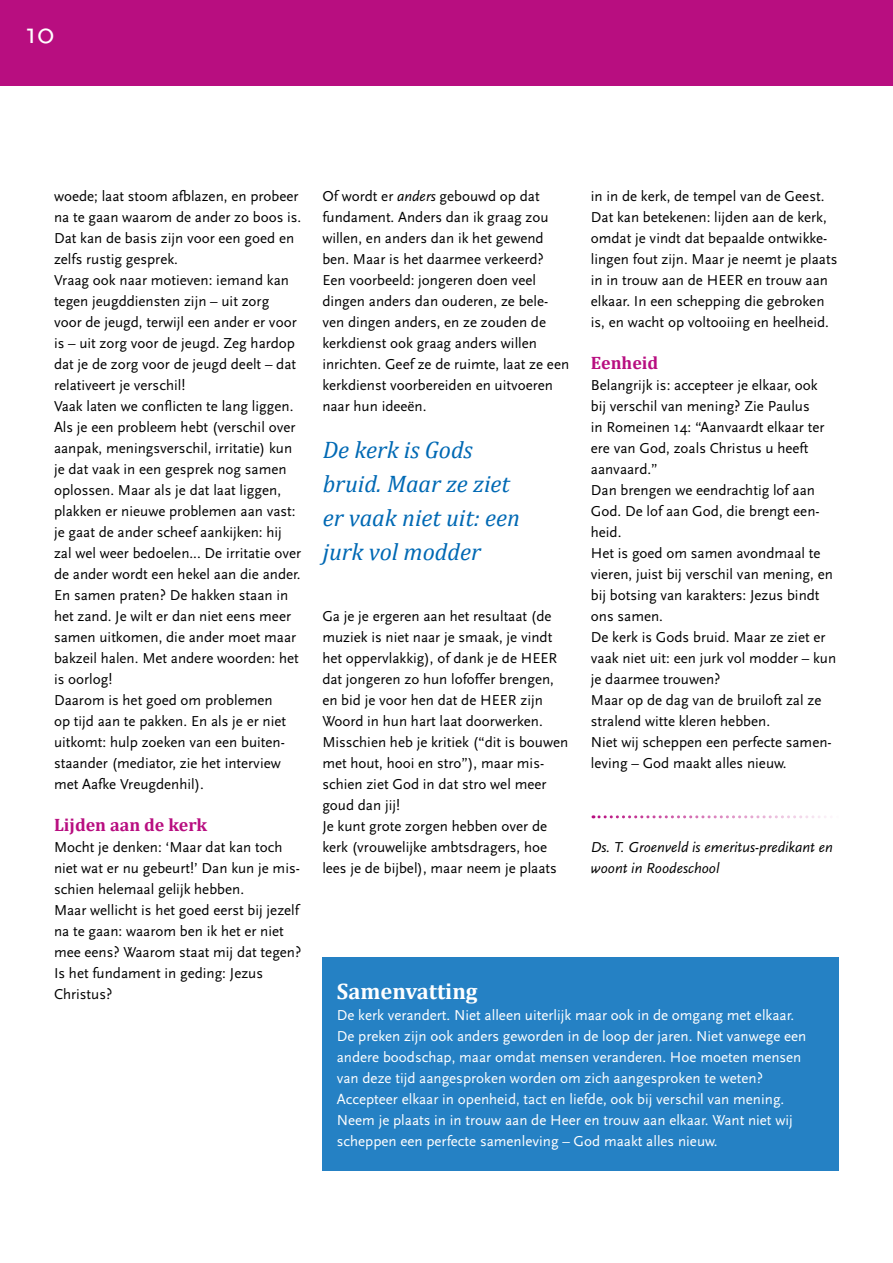
<style>
.page{position:relative;width:893px;height:1263px;background:#fff}
.page>*{position:absolute;margin:0;border:0;box-sizing:border-box;transform-origin:0 0}
.t1{font:30px "Scala Sans";color:#fff}
.t2{font:italic 24px/33.9px "Cambria";color:#0069b4}
.t3{font:700 22.5px "Cambria";color:#fff}
.t4{font:700 18px "Cambria";color:#b80e80}
.t5{font:15px/21px "Scala Sans";color:#000}
.t6{font:15px/21px "Scala Sans";color:#fff}
.t7{font:italic 15px/21px "Scala Sans";color:#000}
.s1{font-style:italic}
</style>
<div class="page">
<svg style="left:593px;top:815px;width:233px;height:3px"></svg>
<div style="left:323px;top:957px;width:516px;height:214px;background:#2581c4"></div>
<div style="left:0;top:0;width:893px;height:85px;background:#b80e80"></div>
<h1 class="t1" style="left:26px;top:17px;width:30px">10</h1>
<p class="t5" style="left:54px;top:186px;width:249px">woede; laat stoom afblazen, en probeer na te gaan waarom de ander zo boos is.<br>Dat kan de basis zijn voor een goed en zelfs rustig gesprek.<br>Vraag ook naar motieven: iemand kan tegen jeugddiensten zijn – uit zorg<br>voor de jeugd, terwijl een ander er voor is – uit zorg voor de jeugd. Zeg hardop dat je de zorg voor de jeugd deelt – dat relativeert je verschil!<br>Vaak laten we conflicten te lang liggen.<br>Als je een probleem hebt (verschil over aanpak, meningsverschil, irritatie) kun je dat vaak in een gesprek nog samen oplossen. Maar als je dat laat liggen, plakken er nieuwe problemen aan vast: je gaat de ander scheef aankijken: hij zal wel weer bedoelen... De irritatie over de ander wordt een hekel aan die ander.<br>En samen praten? De hakken staan in het zand. Je wilt er dan niet eens meer samen uitkomen, die ander moet maar bakzeil halen. Met andere woorden: het is oorlog!<br>Daarom is het goed om problemen<br>op tijd aan te pakken. En als je er niet uitkomt: hulp zoeken van een buiten&shy;staander (mediator, zie het interview met Aafke Vreugdenhil).</p>
<p class="t4" style="left:54px;top:814px;width:155px">Lijden aan de kerk</p>
<p class="t5" style="left:54px;top:837px;width:249px">Mocht je denken: ‘Maar dat kan toch niet wat er nu gebeurt!’ Dan kun je mis&shy;schien helemaal gelijk hebben.<br>Maar wellicht is het goed eerst bij jezelf na te gaan: waarom ben ik het er niet mee eens? Waarom staat mij dat tegen?<br>Is het fundament in geding: Jezus<br>Christus?</p>
<p class="t5" style="left:322px;top:186px;width:248px">Of wordt er <span class="s1">anders</span> gebouwd op dat fundament. Anders dan ik graag zou willen, en anders dan ik het gewend ben. Maar is het daarmee verkeerd?<br>Een voorbeeld: jongeren doen veel dingen anders dan ouderen, ze bele&shy;ven dingen anders, en ze zouden de kerkdienst ook graag anders willen inrichten. Geef ze de ruimte, laat ze een kerkdienst voorbereiden en uitvoeren naar hun ideeën.</p>
<h2 class="t2" style="left:323px;top:432px;width:199px">De kerk is Gods bruid. Maar ze ziet er vaak niet uit: een jurk vol modder</h2>
<p class="t5" style="left:322px;top:606px;width:247px">Ga je je ergeren aan het resultaat (de muziek is niet naar je smaak, je vindt het oppervlakkig), of dank je de HEER dat jongeren zo hun lofoffer brengen, en bid je voor hen dat de HEER zijn Woord in hun hart laat doorwerken.<br>Misschien heb je kritiek (“dit is bouwen met hout, hooi en stro”), maar mis&shy;schien ziet God in dat stro wel meer goud dan jij!<br>Je kunt grote zorgen hebben over de kerk (vrouwelijke ambtsdragers, hoe lees je de bijbel), maar neem je plaats</p>
<p class="t5" style="left:591px;top:186px;width:248px">in in de kerk, de tempel van de Geest.<br>Dat kan betekenen: lijden aan de kerk, omdat je vindt dat bepaalde ontwikke&shy;lingen fout zijn. Maar je neemt je plaats in in trouw aan de HEER en trouw aan elkaar. In een schepping die gebroken is, en wacht op voltooiing en heelheid.</p>
<p class="t4" style="left:591px;top:352px;width:69px">Eenheid</p>
<p class="t5" style="left:591px;top:375px;width:247px">Belangrijk is: accepteer je elkaar, ook bij verschil van mening? Zie Paulus<br>in Romeinen 14: “Aanvaardt elkaar ter ere van God, zoals Christus u heeft aanvaard.”<br>Dan brengen we eendrachtig lof aan<br>God. De lof aan God, die brengt een&shy;heid.<br>Het is goed om samen avondmaal te vieren, juist bij verschil van mening, en bij botsing van karakters: Jezus bindt ons samen.<br>De kerk is Gods bruid. Maar ze ziet er vaak niet uit: een jurk vol modder – kun je daarmee trouwen?<br>Maar op de dag van de bruiloft zal ze stralend witte kleren hebben.<br>Niet wij scheppen een perfecte samen&shy;leving – God maakt alles nieuw.</p>
<p class="t7" style="left:591px;top:837px;width:243px">Ds. T. Groenveld is emeritus-predikant en woont in Roodeschool</p>
<h3 class="t3" style="left:337px;top:978px;width:142px">Samenvatting</h3>
<p class="t6" style="left:337px;top:1005px;width:471px">De kerk verandert. Niet alleen uiterlijk maar ook in de omgang met elkaar.<br>De preken zijn ook anders geworden in de loop der jaren. Niet vanwege een andere boodschap, maar omdat mensen veranderen. Hoe moeten mensen van deze tijd aangesproken worden om zich aangesproken te weten?<br>Accepteer elkaar in openheid, tact en liefde, ook bij verschil van mening.<br>Neem je plaats in in trouw aan de Heer en trouw aan elkaar. Want niet wij scheppen een perfecte samenleving – God maakt alles nieuw.</p>
</div>
